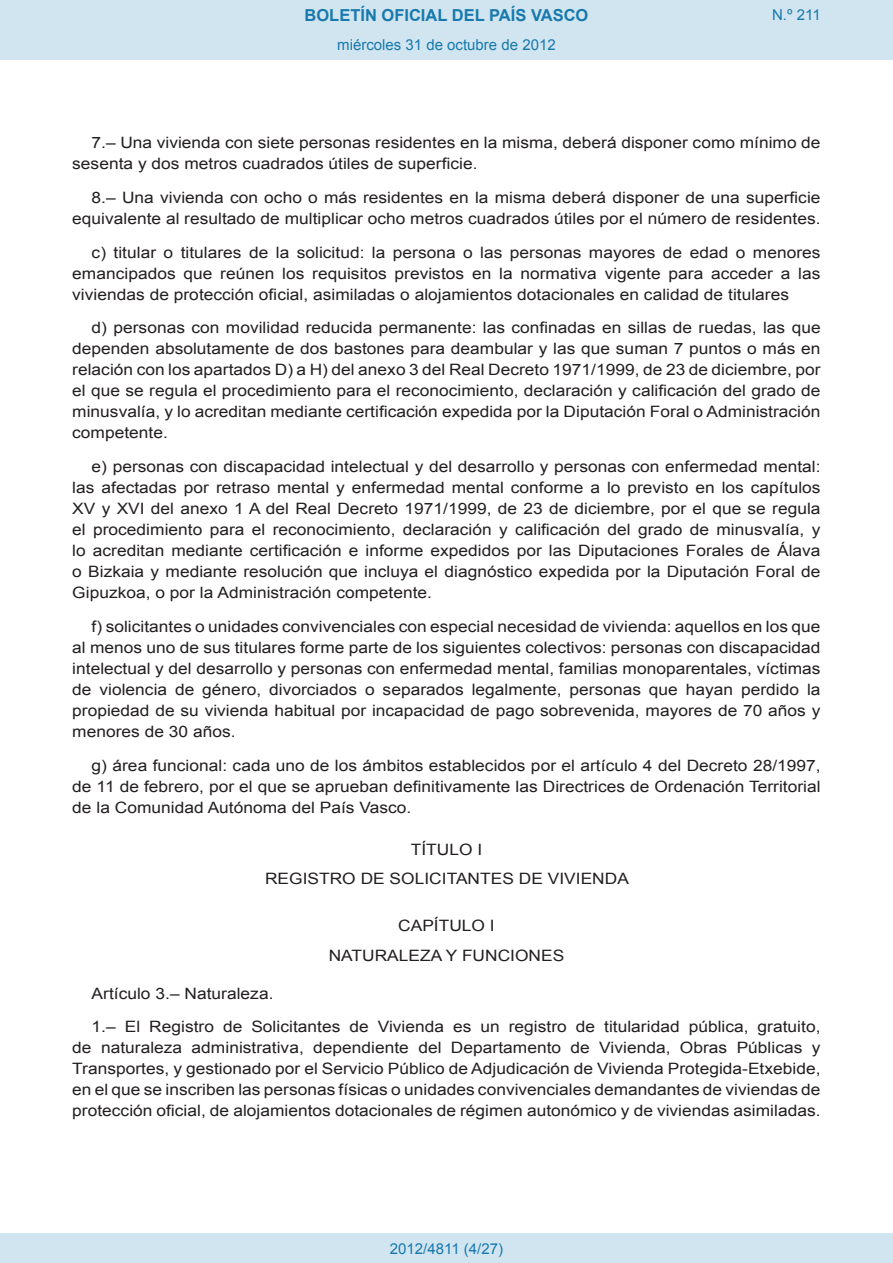
<style>
.page{position:relative;width:893px;height:1263px;background:#fff}
.page>*{position:absolute;margin:0;border:0;box-sizing:border-box;transform-origin:0 0}
.t1{font:700 16.5px "Arial";color:#1879ad}
.BOPVDetalle{font:15.6px/21px "Arial";color:#231f20;text-align:justify;scale:1.11 1}
.BOPVClave{font:15.6px "Arial";color:#231f20;scale:1.11 1}
.BOPVClaveSin{font:15.6px "Arial";color:#231f20;scale:1.11 1}
.Paginacion_Centro{font:15px "Arial";color:#1879ad}
</style>
<div class="page">
<div style="left:0;top:0;width:893px;height:60px;background:#d0e5f0"></div>
<div style="left:0;top:1233px;width:893px;height:30px;background:#d0e5f0"></div>
<p class="t1" style="left:305px;top:4px;width:285px">BOLETÍN OFICIAL DEL PAÍS VASCO</p>
<p class="Paginacion_Centro" style="left:337px;top:35px;width:220px">miércoles 31 de octubre de 2012</p>
<p class="Paginacion_Centro" style="left:772px;top:5px;width:50px">N.º 211</p>
<p class="BOPVDetalle" style="left:72px;top:132px;width:676px;text-indent:19px">7.– Una vivienda con siete personas residentes en la misma, deberá disponer como mínimo de sesenta y dos metros cuadrados útiles de superficie.</p>
<p class="BOPVDetalle" style="left:72px;top:187px;width:676px;text-align:right">8.– Una vivienda con ocho o más residentes en la misma deberá disponer de una superficie equivalente al resultado de multiplicar ocho metros cuadrados útiles por el número de residentes.</p>
<p class="BOPVDetalle" style="left:72px;top:242px;width:676px;text-indent:19px">c) titular o titulares de la solicitud: la persona o las personas mayores de edad o menores emancipados que reúnen los requisitos previstos en la normativa vigente para acceder a las viviendas de protección oficial, asimiladas o alojamientos dotacionales en calidad de titulares</p>
<p class="BOPVDetalle" style="left:72px;top:318px;width:676px;text-indent:19px">d) personas con movilidad reducida permanente: las confinadas en sillas de ruedas, las que dependen absolutamente de dos bastones para deambular y las que suman 7 puntos o más en relación con los apartados D) a H) del anexo 3 del Real Decreto 1971/1999, de 23 de diciembre, por el que se regula el procedimiento para el reconocimiento, declaración y calificación del grado de minusvalía, y lo acreditan mediante certificación expedida por la Diputación Foral o Administración competente.</p>
<p class="BOPVDetalle" style="left:72px;top:456px;width:676px;text-indent:19px">e) personas con discapacidad intelectual y del desarrollo y personas con enfermedad mental: las afectadas por retraso mental y enfermedad mental conforme a lo previsto en los capítulos XV y XVI del anexo 1 A del Real Decreto 1971/1999, de 23 de diciembre, por el que se regula el procedimiento para el reconocimiento, declaración y calificación del grado de minusvalía, y lo acreditan mediante certificación e informe expedidos por las Diputaciones Forales de Álava o Bizkaia y mediante resolución que incluya el diagnóstico expedida por la Diputación Foral de Gipuzkoa, o por la Administración competente.</p>
<p class="BOPVDetalle" style="left:72px;top:616px;width:676px;text-indent:19px">f) solicitantes o unidades convivenciales con especial necesidad de vivienda: aquellos en los que al menos uno de sus titulares forme parte de los siguientes colectivos: personas con discapacidad intelectual y del desarrollo y personas con enfermedad mental, familias monoparentales, víctimas de violencia de género, divorciados o separados legalmente, personas que hayan perdido la propiedad de su vivienda habitual por incapacidad de pago sobrevenida, mayores de 70 años y menores de 30 años.</p>
<p class="BOPVDetalle" style="left:72px;top:755px;width:676px;text-indent:19px">g) área funcional: cada uno de los ámbitos establecidos por el artículo 4 del Decreto 28/1997, de 11 de febrero, por el que se aprueban definitivamente las Directrices de Ordenación Territorial de la Comunidad Autónoma del País Vasco.</p>
<p class="BOPVClaveSin" style="left:411px;top:839px;width:66px">TÍTULO I</p>
<p class="BOPVClave" style="left:265px;top:869px;width:329px">REGISTRO DE SOLICITANTES DE VIVIENDA</p>
<p class="BOPVClaveSin" style="left:398px;top:915px;width:89px">CAPÍTULO I</p>
<p class="BOPVClave" style="left:329px;top:945px;width:214px">NATURALEZA Y FUNCIONES</p>
<p class="BOPVDetalle" style="left:92px;top:983px;width:165px">Artículo 3.– Naturaleza.</p>
<p class="BOPVDetalle" style="left:72px;top:1016px;width:676px;text-indent:19px">1.– El Registro de Solicitantes de Vivienda es un registro de titularidad pública, gratuito, de naturaleza administrativa, dependiente del Departamento de Vivienda, Obras Públicas y Transportes, y gestionado por el Servicio Público de Adjudicación de Vivienda Protegida-Etxebide, en el que se inscriben las personas físicas o unidades convivenciales demandantes de viviendas de protección oficial, de alojamientos dotacionales de régimen autonómico y de viviendas asimiladas.</p>
<p class="Paginacion_Centro" style="left:390px;top:1238px;width:115px">2012/4811 (4/27)</p>
</div>
